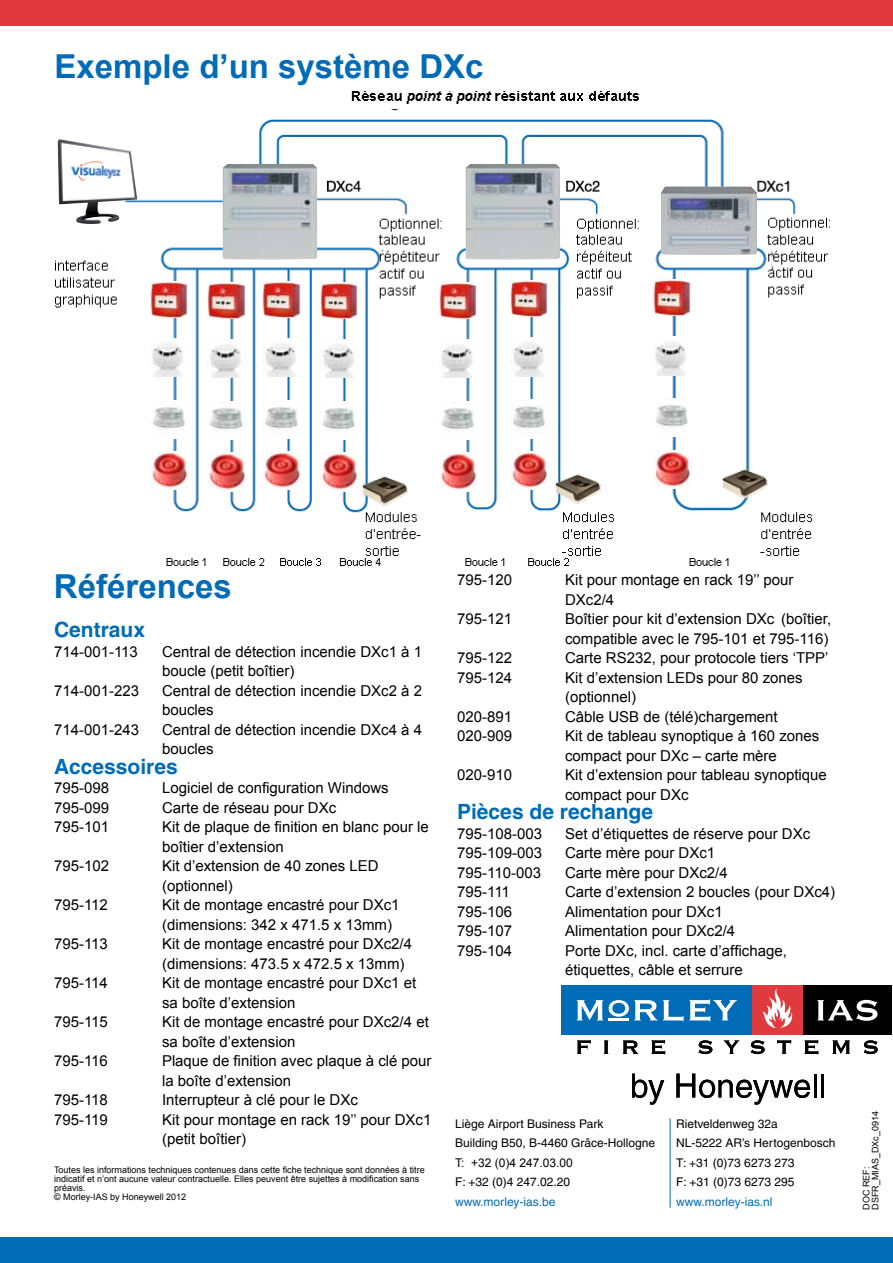
<style>
.page{position:relative;width:893px;height:1263px;background:#fff}
.page>*{position:absolute;margin:0;border:0;box-sizing:border-box;transform-origin:0 0}
.t1{font:700 33px "Arial";color:#006bb6}
.t2{font:700 21px "Helvetica";color:#006bb6}
.t3{font:15px/19.5px "Arial";color:#000}
.t4{font:12px/19.5px "Helvetica";color:#000}
.t5{font:12px "Helvetica";color:#006bb6}
.t6{font:12px "Arial";color:#000}
.t7{font:9px/9px "Arial";color:#000}
</style>
<div class="page">
<div style="left:752px;top:986px;width:51px;height:49px;background:#e03a3e"></div>
<svg style="left:762px;top:988px;width:31px;height:40px"></svg>
<div style="left:562px;top:986px;width:190px;height:49px;background:#006bb6"></div>
<div style="left:803px;top:986px;width:89px;height:49px;background:#000"></div>
<svg style="left:817px;top:1000px;width:60px;height:21px"></svg>
<svg style="left:577px;top:1000px;width:26px;height:20px"></svg>
<svg style="left:609px;top:999px;width:128px;height:22px"></svg>
<hr style="left:609px;top:1018px;width:20px;height:2px;background:#fff">
<svg style="left:577px;top:1040px;width:14px;height:14px"></svg>
<svg style="left:604px;top:1040px;width:4px;height:14px"></svg>
<svg style="left:623px;top:1040px;width:15px;height:14px"></svg>
<svg style="left:651px;top:1040px;width:14px;height:14px"></svg>
<svg style="left:698px;top:1040px;width:14px;height:14px"></svg>
<svg style="left:724px;top:1040px;width:15px;height:14px"></svg>
<svg style="left:751px;top:1040px;width:14px;height:14px"></svg>
<svg style="left:777px;top:1040px;width:14px;height:14px"></svg>
<svg style="left:804px;top:1040px;width:14px;height:14px"></svg>
<svg style="left:832px;top:1040px;width:18px;height:14px"></svg>
<svg style="left:864px;top:1040px;width:14px;height:14px"></svg>
<svg style="left:632px;top:1073px;width:32px;height:31px"></svg>
<svg style="left:676px;top:1073px;width:134px;height:31px"></svg>
<hr style="left:814px;top:1073px;width:3px;height:24px;background:#000">
<hr style="left:821px;top:1073px;width:3px;height:24px;background:#000">
<hr style="left:670px;top:1118px;width:1px;height:90px;background:#006bb6">
<div style="left:0;top:0;width:893px;height:26px;background:#e03a3e"></div>
<div style="left:0;top:1237px;width:893px;height:26px;background:#006bb6"></div>
<img style="left:55px;top:92px;width:775px;height:474px">
<img style="left:223px;top:164px;width:94px;height:96px">
<img style="left:466px;top:164px;width:94px;height:96px">
<img style="left:661px;top:186px;width:96px;height:69px">
<img style="left:58px;top:139px;width:17px;height:65px">
<img style="left:150px;top:281px;width:38px;height:36px">
<img style="left:150px;top:338px;width:38px;height:38px">
<img style="left:150px;top:400px;width:38px;height:38px">
<img style="left:150px;top:451px;width:38px;height:39px">
<img style="left:208px;top:283px;width:38px;height:36px">
<img style="left:208px;top:340px;width:38px;height:38px">
<img style="left:208px;top:402px;width:38px;height:38px">
<img style="left:208px;top:453px;width:38px;height:38px">
<img style="left:263px;top:281px;width:38px;height:36px">
<img style="left:263px;top:338px;width:38px;height:38px">
<img style="left:263px;top:400px;width:38px;height:38px">
<img style="left:263px;top:451px;width:38px;height:39px">
<img style="left:321px;top:283px;width:38px;height:36px">
<img style="left:321px;top:340px;width:38px;height:38px">
<img style="left:321px;top:402px;width:38px;height:38px">
<img style="left:321px;top:453px;width:38px;height:38px">
<img style="left:439px;top:283px;width:38px;height:36px">
<img style="left:439px;top:340px;width:38px;height:38px">
<img style="left:439px;top:402px;width:38px;height:38px">
<img style="left:439px;top:453px;width:38px;height:38px">
<img style="left:511px;top:281px;width:38px;height:36px">
<img style="left:511px;top:338px;width:38px;height:38px">
<img style="left:511px;top:400px;width:38px;height:38px">
<img style="left:511px;top:451px;width:38px;height:38px">
<img style="left:653px;top:280px;width:38px;height:36px">
<img style="left:653px;top:337px;width:38px;height:38px">
<img style="left:653px;top:399px;width:38px;height:38px">
<img style="left:653px;top:450px;width:38px;height:38px">
<img style="left:354px;top:470px;width:60px;height:40px">
<img style="left:548px;top:467px;width:60px;height:40px">
<img style="left:714px;top:463px;width:60px;height:40px">
<h1 class="t1" style="left:54px;top:44px;width:431px">Exemple d’un système DXc</h1>
<h1 class="t1" style="left:54px;top:564px;width:179px">Références</h1>
<h2 class="t2" style="left:54px;top:617px;width:93px">Centraux</h2>
<p class="t3" style="left:54px;top:642px;width:85px">714-001-113</p>
<p class="t3" style="left:162px;top:642px;width:262px">Central de détection incendie DXc1 à 1 boucle (petit boîtier)</p>
<p class="t3" style="left:54px;top:681px;width:87px">714-001-223</p>
<p class="t3" style="left:162px;top:681px;width:262px">Central de détection incendie DXc2 à 2 boucles</p>
<p class="t3" style="left:54px;top:720px;width:87px">714-001-243</p>
<p class="t3" style="left:162px;top:720px;width:262px">Central de détection incendie DXc4 à 4 boucles</p>
<h2 class="t2" style="left:54px;top:753px;width:125px">Accessoires</h2>
<p class="t3" style="left:54px;top:778px;width:57px">795-098</p>
<p class="t3" style="left:162px;top:778px;width:228px">Logiciel de configuration Windows</p>
<p class="t3" style="left:54px;top:798px;width:57px">795-099</p>
<p class="t3" style="left:162px;top:798px;width:176px">Carte de réseau pour DXc</p>
<p class="t3" style="left:54px;top:817px;width:57px">795-101</p>
<p class="t3" style="left:162px;top:817px;width:268px">Kit de plaque de finition en blanc pour le boîtier d’extension</p>
<p class="t3" style="left:54px;top:856px;width:57px">795-102</p>
<p class="t3" style="left:162px;top:856px;width:218px">Kit d’extension de 40 zones LED (optionnel)</p>
<p class="t3" style="left:54px;top:895px;width:55px">795-112</p>
<p class="t3" style="left:162px;top:895px;width:239px">Kit de montage encastré pour DXc1 (dimensions: 342 x 471.5 x 13mm)</p>
<p class="t3" style="left:54px;top:934px;width:55px">795-113</p>
<p class="t3" style="left:162px;top:934px;width:252px">Kit de montage encastré pour DXc2/4 (dimensions: 473.5 x 472.5 x 13mm)</p>
<p class="t3" style="left:54px;top:973px;width:55px">795-114</p>
<p class="t3" style="left:162px;top:973px;width:256px">Kit de montage encastré pour DXc1 et sa boîte d’extension</p>
<p class="t3" style="left:54px;top:1012px;width:55px">795-115</p>
<p class="t3" style="left:162px;top:1012px;width:268px">Kit de montage encastré pour DXc2/4 et sa boîte d’extension</p>
<p class="t3" style="left:54px;top:1051px;width:55px">795-116</p>
<p class="t3" style="left:162px;top:1051px;width:271px">Plaque de finition avec plaque à clé pour la boîte d’extension</p>
<p class="t3" style="left:54px;top:1090px;width:55px">795-118</p>
<p class="t3" style="left:162px;top:1090px;width:197px">Interrupteur à clé pour le DXc</p>
<p class="t3" style="left:54px;top:1110px;width:55px">795-119</p>
<p class="t3" style="left:162px;top:1110px;width:271px">Kit pour montage en rack 19’’ pour DXc1 (petit boîtier)</p>
<p class="t7" style="left:54px;top:1165px;width:372px">Toutes les informations techniques contenues dans cette fiche technique sont données à titre indicatif et n’ont aucune valeur contractuelle. Elles peuvent être sujettes à modification sans préavis.<br>© Morley-IAS by Honeywell 2012</p>
<p class="t3" style="left:457px;top:570px;width:57px">795-120</p>
<p class="t3" style="left:565px;top:570px;width:230px">Kit pour montage en rack 19’’ pour<br>DXc2/4</p>
<p class="t3" style="left:457px;top:609px;width:57px">795-121</p>
<p class="t3" style="left:565px;top:609px;width:268px">Boîtier pour kit d’extension DXc (boîtier, compatible avec le 795-101 et 795-116)</p>
<p class="t3" style="left:457px;top:648px;width:57px">795-122</p>
<p class="t3" style="left:565px;top:648px;width:265px">Carte RS232, pour protocole tiers ‘TPP’</p>
<p class="t3" style="left:457px;top:668px;width:57px">795-124</p>
<p class="t3" style="left:565px;top:668px;width:239px">Kit d’extension LEDs pour 80 zones (optionnel)</p>
<p class="t3" style="left:457px;top:707px;width:57px">020-891</p>
<p class="t3" style="left:565px;top:707px;width:214px">Câble USB de (télé)chargement</p>
<p class="t3" style="left:457px;top:726px;width:57px">020-909</p>
<p class="t3" style="left:565px;top:726px;width:256px">Kit de tableau synoptique à 160 zones compact pour DXc – carte mère</p>
<p class="t3" style="left:457px;top:765px;width:57px">020-910</p>
<p class="t3" style="left:565px;top:765px;width:263px">Kit d’extension pour tableau synoptique compact pour DXc</p>
<h2 class="t2" style="left:457px;top:799px;width:198px">Pièces de rechange</h2>
<p class="t3" style="left:457px;top:824px;width:87px">795-108-003</p>
<p class="t3" style="left:565px;top:824px;width:247px">Set d’étiquettes de réserve pour DXc</p>
<p class="t3" style="left:457px;top:843px;width:87px">795-109-003</p>
<p class="t3" style="left:565px;top:843px;width:152px">Carte mère pour DXc1</p>
<p class="t3" style="left:457px;top:863px;width:85px">795-110-003</p>
<p class="t3" style="left:565px;top:863px;width:164px">Carte mère pour DXc2/4</p>
<p class="t3" style="left:457px;top:882px;width:54px">795-111</p>
<p class="t3" style="left:565px;top:882px;width:272px">Carte d’extension 2 boucles (pour DXc4)</p>
<p class="t3" style="left:457px;top:902px;width:57px">795-106</p>
<p class="t3" style="left:565px;top:902px;width:159px">Alimentation pour DXc1</p>
<p class="t3" style="left:457px;top:921px;width:57px">795-107</p>
<p class="t3" style="left:565px;top:921px;width:172px">Alimentation pour DXc2/4</p>
<p class="t3" style="left:457px;top:941px;width:57px">795-104</p>
<p class="t3" style="left:565px;top:941px;width:223px">Porte DXc, incl. carte d’affichage, étiquettes, câble et serrure</p>
<p class="t4" style="left:455px;top:1114px;width:202px">Liège Airport Business Park<br>Building B50, B-4460 Grâce-Hollogne</p>
<p class="t6" style="left:455px;top:1154px;width:119px">T: +32 (0)4 247.03.00</p>
<p class="t4" style="left:455px;top:1172px;width:117px">F: +32 (0)4 247.02.20</p>
<p class="t5" style="left:455px;top:1194px;width:102px">www.morley-ias.be</p>
<p class="t4" style="left:676px;top:1114px;width:161px">Rietveldenweg 32a<br>NL-5222 AR’s Hertogenbosch<br>T: +31 (0)73 6273 273<br>F: +31 (0)73 6273 295</p>
<p class="t5" style="left:676px;top:1194px;width:98px">www.morley-ias.nl</p>
<p class="t7" style="left:862px;top:1210px;width:100px;rotate:-90deg">DOC REF:<br>DSFR_MIAS_DXc_0914</p>
</div>
